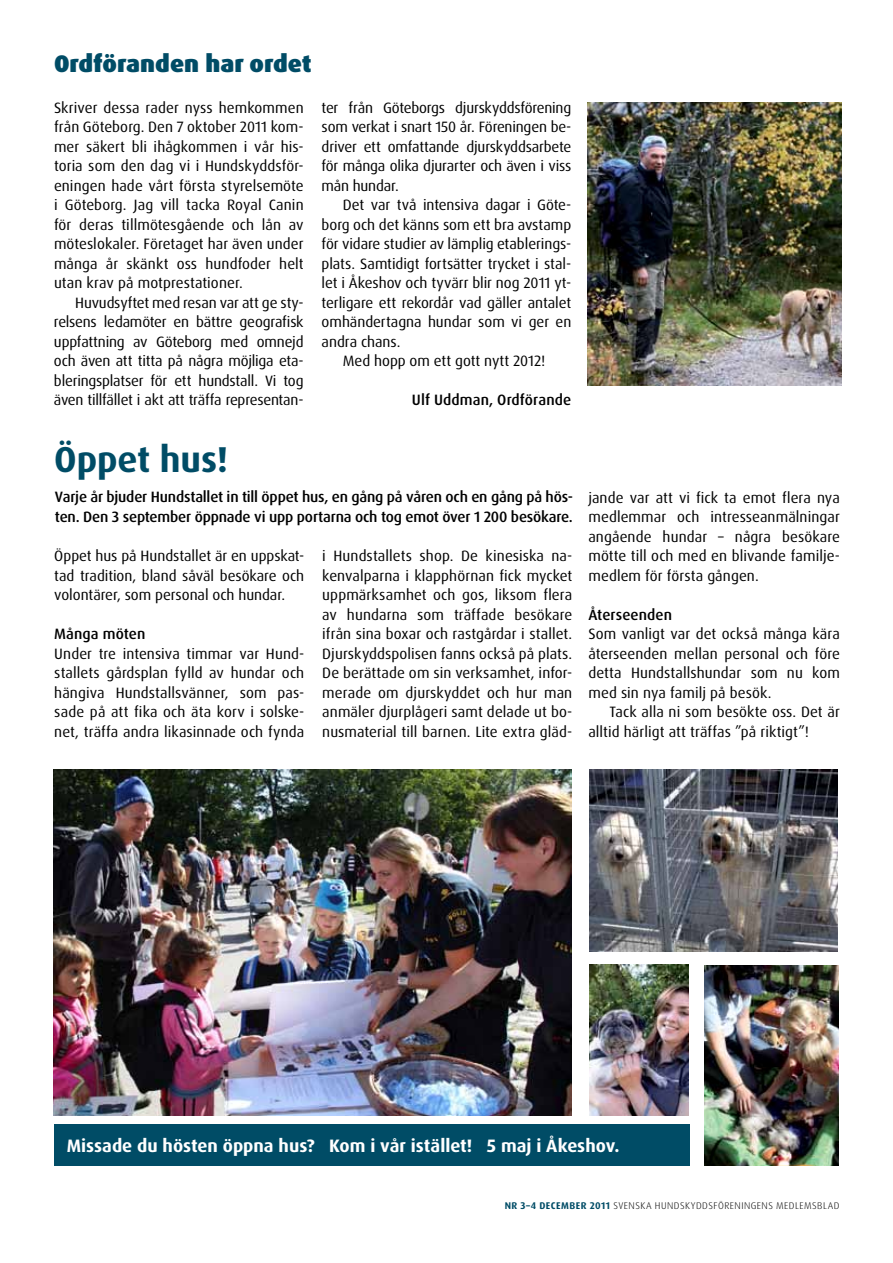
<style>
.page{position:relative;width:893px;height:1263px;background:#fff}
.page>*{position:absolute;margin:0;border:0;box-sizing:border-box;transform-origin:0 0}
.t1{font:700 36px "Dax Pro";color:#004c66}
.t2{font:900 24px "Dax Pro";color:#004c66}
.t3{font:700 18px "Dax Pro";color:#fff}
.t4{font:15px/19.5px "Dax Pro";color:#000;text-align:justify}
.t5{font:500 15px/19.5px "Dax Pro";letter-spacing:-.01em;color:#000}
.t6{font:300 9.75px "Dax Pro";letter-spacing:.05em;color:#000}
.s1{font-weight:700;color:#004c66}
</style>
<div class="page">
<img style="left:588px;top:102px;width:254px;height:284px">
<img style="left:589px;top:770px;width:249px;height:182px">
<img style="left:54px;top:770px;width:517px;height:345px">
<img style="left:704px;top:965px;width:135px;height:201px">
<img style="left:589px;top:965px;width:99px;height:150px">
<div style="left:54px;top:1124px;width:636px;height:42px;background:#004c66"></div>
<h2 class="t2" style="left:54px;top:48px;width:259px">Ordföranden har ordet</h2>
<p class="t4" style="left:54px;top:98px;width:251px">Skriver dessa rader nyss hemkommen från Göteborg. Den 7 oktober 2011 kom&shy;mer säkert bli ihågkommen i vår his&shy;toria som den dag vi i Hundskyddsför&shy;eningen hade vårt första styrelsemöte i Göteborg. Jag vill tacka Royal Canin för deras tillmötesgående och lån av möteslokaler. Företaget har även under många år skänkt oss hundfoder helt utan krav på motprestationer.</p>
<p class="t4" style="left:54px;top:293px;width:251px;text-indent:21px">Huvudsyftet med resan var att ge sty&shy;relsens ledamöter en bättre geografisk uppfattning av Göteborg med omnejd och även att titta på några möjliga eta&shy;bleringsplatser för ett hundstall. Vi tog även tillfället i akt att träffa representan-</p>
<p class="t4" style="left:322px;top:98px;width:251px">ter från Göteborgs djurskyddsförening som verkat i snart 150 år. Föreningen be&shy;driver ett omfattande djurskyddsarbete för många olika djurarter och även i viss mån hundar.</p>
<p class="t4" style="left:343px;top:195px;width:230px">Det var två intensiva dagar i Göte-</p>
<p class="t4" style="left:322px;top:215px;width:251px">borg och det känns som ett bra avstamp</p>
<p class="t4" style="left:322px;top:234px;width:251px">för vidare studier av lämplig etablerings-</p>
<p class="t4" style="left:322px;top:254px;width:251px">plats. Samtidigt fortsätter trycket i stal-</p>
<p class="t4" style="left:322px;top:273px;width:251px">let i Åkeshov och tyvärr blir nog 2011 yt-</p>
<p class="t4" style="left:322px;top:293px;width:251px">terligare ett rekordår vad gäller antalet</p>
<p class="t4" style="left:322px;top:312px;width:251px">omhändertagna hundar som vi ger en</p>
<p class="t4" style="left:322px;top:332px;width:80px">andra chans.</p>
<p class="t4" style="left:343px;top:351px;width:204px">Med hopp om ett gott nytt 2012!</p>
<p class="t5" style="left:412px;top:390px;width:161px">Ulf Uddman, Ordförande</p>
<h1 class="t1" style="left:54px;top:436px;width:176px">Öppet hus!</h1>
<p class="t5" style="left:55px;top:487px;width:520px">Varje år bjuder Hundstallet in till öppet hus, en gång på våren och en gång på hös&shy;ten. Den 3 september öppnade vi upp portarna och tog emot över 1 200 besökare.</p>
<p class="t4" style="left:588px;top:488px;width:253px">jande var att vi fick ta emot flera nya medlemmar och intresseanmälningar angående hundar – några besökare mötte till och med en blivande familje&shy;medlem för första gången.</p>
<p class="t5" style="left:588px;top:605px;width:85px">Återseenden</p>
<p class="t4" style="left:588px;top:624px;width:253px">Som vanligt var det också många kära återseenden mellan personal och före detta Hundstallshundar som nu kom med sin nya familj på besök.</p>
<p class="t4" style="left:588px;top:702px;width:253px;text-indent:21px">Tack alla ni som besökte oss. Det är alltid härligt att träffas ”på riktigt”!</p>
<p class="t4" style="left:54px;top:546px;width:251px">Öppet hus på Hundstallet är en uppskat&shy;tad tradition, bland såväl besökare och volontärer, som personal och hundar.</p>
<p class="t5" style="left:54px;top:624px;width:93px">Många möten</p>
<p class="t4" style="left:54px;top:644px;width:251px">Under tre intensiva timmar var Hund&shy;stallets gårdsplan fylld av hundar och hängiva Hundstallsvänner, som pas&shy;sade på att fika och äta korv i solske&shy;net, träffa andra likasinnade och fynda</p>
<p class="t4" style="left:322px;top:546px;width:251px">i Hundstallets shop. De kinesiska na&shy;kenvalparna i klapphörnan fick mycket uppmärksamhet och gos, liksom flera av hundarna som träffade besökare ifrån sina boxar och rastgårdar i stallet.<br>Djurskyddspolisen fanns också på plats.<br>De berättade om sin verksamhet, infor&shy;merade om djurskyddet och hur man anmäler djurplågeri samt delade ut bo&shy;nusmaterial till barnen. Lite extra gläd-</p>
<p class="t3" style="left:67px;top:1134px;width:554px">Missade du hösten öppna hus? Kom i vår istället! 5 maj i Åkeshov.</p>
<p class="t6" style="left:505px;top:1199px;width:336px"><span class="s1">NR 3–4 DECEMBER 2011</span> SVENSKA HUNDSKYDDSFÖRENINGENS MEDLEMSBLAD</p>
</div>
